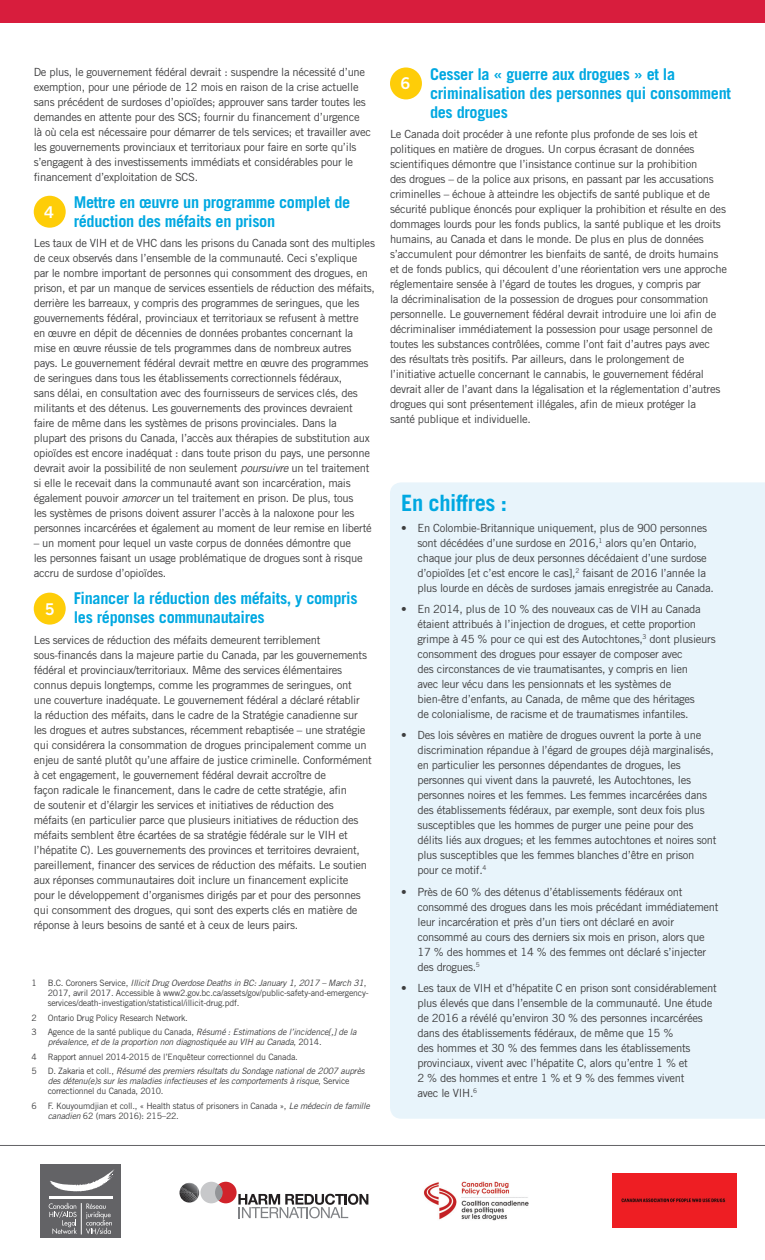
<style>
.page{position:relative;width:765px;height:1260px;background:#fff}
.page>*{position:absolute;margin:0;border:0;box-sizing:border-box;transform-origin:0 0}
.t1{font:700 22.5px "Trade Gothic";letter-spacing:-.02em;color:#00a8e1}
.t2{font:700 16.25px/18.8px "Trade Gothic";letter-spacing:-.02em;color:#00a8e1}
.t3{font:16.25px "Trade Gothic Bold Two";color:#fff}
.t4{font:11.25px/15px "Trade Gothic";letter-spacing:-.025em;color:#3e3e3f}
.t5{font:8.75px/10px "Trade Gothic";letter-spacing:-.025em;color:#3e3e3f}
.t6{font:italic 8.75px/14.5px "Trade Gothic";letter-spacing:-.025em;color:#3e3e3f}
.s1{font-style:italic}
.s2{font-style:normal}
</style>
<div class="page">
<div style="left:0;top:0;width:765px;height:22px;background:#d81d3d"></div>
<div style="left:390px;top:482px;width:375px;height:637px;background:#e8f4fb"></div>
<hr style="left:0;top:1145px;width:765px;height:1px;background:#636366">
<div style="left:34px;top:196px;width:32px;height:32px;background:#fecd08;border-radius:50%"></div>
<div style="left:34px;top:593px;width:32px;height:32px;background:#fecd08;border-radius:50%"></div>
<div style="left:390px;top:67px;width:32px;height:32px;background:#fecd08;border-radius:50%"></div>
<img style="left:612px;top:1174px;width:124px;height:53px">
<img style="left:423px;top:1181px;width:106px;height:40px">
<div style="left:41px;top:1165px;width:80px;height:73px;background:#636366"></div>
<svg style="left:50px;top:1169px;width:64px;height:23px"></svg>
<hr style="left:49px;top:1196px;width:64px;height:2px;background:#fff">
<svg style="left:49px;top:1203px;width:28px;height:31px"></svg>
<svg style="left:86px;top:1204px;width:26px;height:31px"></svg>
<hr style="left:81px;top:1203px;width:1px;height:31px;background:#fff">
<img style="left:197px;top:1187px;width:2px;height:12px">
<img style="left:180px;top:1183px;width:17px;height:20px">
<svg style="left:238px;top:1194px;width:130px;height:24px"></svg>
<div style="left:215px;top:1182px;width:22px;height:21px;background:#d1232a;border-radius:50%"></div>
<div style="left:200px;top:1182px;width:22px;height:21px;background:#c7c8ca;border-radius:50%"></div>
<svg style="left:215px;top:1184px;width:8px;height:17px"></svg>
<p class="t4" style="left:34px;top:65px;width:339px">De plus, le gouvernement fédéral devrait : suspendre la nécessité d’une exemption, pour une période de 12 mois en raison de la crise actuelle sans précédent de surdoses d’opioïdes; approuver sans tarder toutes les demandes en attente pour des SCS; fournir du financement d’urgence là où cela est nécessaire pour démarrer de tels services; et travailler avec les gouvernements provinciaux et territoriaux pour faire en sorte qu’ils s’engagent à des investissements immédiats et considérables pour le financement d’exploitation de SCS.</p>
<h2 class="t2" style="left:74px;top:193px;width:278px">Mettre en œuvre un programme complet de réduction des méfaits en prison</h2>
<p class="t4" style="left:34px;top:236px;width:343px">Les taux de VIH et de VHC dans les prisons du Canada sont des multiples de ceux observés dans l’ensemble de la communauté. Ceci s’explique par le nombre important de personnes qui consomment des drogues, en prison, et par un manque de services essentiels de réduction des méfaits, derrière les barreaux, y compris des programmes de seringues, que les gouvernements fédéral, provinciaux et territoriaux se refusent à mettre<br>en œuvre en dépit de décennies de données probantes concernant la mise en œuvre réussie de tels programmes dans de nombreux autres pays. Le gouvernement fédéral devrait mettre en œuvre des programmes de seringues dans tous les établissements correctionnels fédéraux,<br>sans délai, en consultation avec des fournisseurs de services clés, des militants et des détenus. Les gouvernements des provinces devraient faire de même dans les systèmes de prisons provinciales. Dans la<br>plupart des prisons du Canada, l’accès aux thérapies de substitution aux opioïdes est encore inadéquat : dans toute prison du pays, une personne devrait avoir la possibilité de non seulement <span class="s1">poursuivre</span> un tel traitement si elle le recevait dans la communauté avant son incarcération, mais également pouvoir <span class="s1">amorcer</span> un tel traitement en prison. De plus, tous<br>les systèmes de prisons doivent assurer l’accès à la naloxone pour les personnes incarcérées et également au moment de leur remise en liberté</p>
<p class="t4" style="left:34px;top:536px;width:330px">– un moment pour lequel un vaste corpus de données démontre que les personnes faisant un usage problématique de drogues sont à risque accru de surdose d’opioïdes.</p>
<h2 class="t2" style="left:74px;top:589px;width:285px">Financer la réduction des méfaits, y compris les réponses communautaires</h2>
<p class="t4" style="left:34px;top:632px;width:340px">Les services de réduction des méfaits demeurent terriblement sous-financés dans la majeure partie du Canada, par les gouvernements fédéral et provinciaux/territoriaux. Même des services élémentaires connus depuis longtemps, comme les programmes de seringues, ont une couverture inadéquate. Le gouvernement fédéral a déclaré rétablir<br>la réduction des méfaits, dans le cadre de la Stratégie canadienne sur les drogues et autres substances, récemment rebaptisée – une stratégie qui considérera la consommation de drogues principalement comme un enjeu de santé plutôt qu’une affaire de justice criminelle. Conformément à cet engagement, le gouvernement fédéral devrait accroître de<br>façon radicale le financement, dans le cadre de cette stratégie, afin<br>de soutenir et d’élargir les services et initiatives de réduction des<br>méfaits (en particulier parce que plusieurs initiatives de réduction des méfaits semblent être écartées de sa stratégie fédérale sur le VIH et l’hépatite C). Les gouvernements des provinces et territoires devraient, pareillement, financer des services de réduction des méfaits. Le soutien aux réponses communautaires doit inclure un financement explicite pour le développement d’organismes dirigés par et pour des personnes qui consomment des drogues, qui sont des experts clés en matière de réponse à leurs besoins de santé et à ceux de leurs pairs.</p>
<h2 class="t3" style="left:44px;top:202px;width:11px">4</h2>
<h2 class="t3" style="left:45px;top:599px;width:11px">5</h2>
<p class="t5" style="left:48px;top:978px;width:322px;text-indent:-16px">1 B.C. Coroners Service, <span class="s1">Illicit Drug Overdose Deaths in BC: January 1, 2017 – March 31</span>,<br>2017, avril 2017. Accessible à www2.gov.bc.ca/assets/gov/public-safety-and-emergency&shy;services/death-investigation/statistical/illicit-drug.pdf.</p>
<p class="t5" style="left:32px;top:1010px;width:326px;line-height:14.5px">2 Ontario Drug Policy Research Network.<br>3 Agence de la santé publique du Canada, <span class="s1">Résumé : Estimations de l’incidence[,] de la</span></p>
<p class="t6" style="left:32px;top:1035px;width:335px;text-indent:16px">prévalence, et de la proportion non diagnostiquée au VIH au Canada<span class="s2">, 2014.<br>4 Rapport annuel 2014-2015 de l’Enquêteur correctionnel du Canada.<br>5 D. Zakaria et coll.,</span> Résumé des premiers résultats du Sondage national de 2007 auprès</p>
<p class="t6" style="left:48px;top:1076px;width:303px;line-height:10px">des détenu(e)s sur les maladies infectieuses et les comportements à risque<span class="s2">, Service correctionnel du Canada, 2010.</span></p>
<p class="t5" style="left:48px;top:1100px;width:324px;text-indent:-16px">6 F. Kouyoumdjian et coll., « Health status of prisoners in Canada », <span class="s1">Le médecin de famille canadien</span> 62 (mars 2016): 215–22.</p>
<h2 class="t2" style="left:430px;top:65px;width:303px">Cesser la « guerre aux drogues » et la criminalisation des personnes qui consomment des drogues</h2>
<p class="t4" style="left:390px;top:127px;width:339px">Le Canada doit procéder à une refonte plus profonde de ses lois et politiques en matière de drogues. Un corpus écrasant de données scientifiques démontre que l’insistance continue sur la prohibition<br>des drogues – de la police aux prisons, en passant par les accusations criminelles – échoue à atteindre les objectifs de santé publique et de sécurité publique énoncés pour expliquer la prohibition et résulte en des dommages lourds pour les fonds publics, la santé publique et les droits humains, au Canada et dans le monde. De plus en plus de données s’accumulent pour démontrer les bienfaits de santé, de droits humains et de fonds publics, qui découlent d’une réorientation vers une approche réglementaire sensée à l’égard de toutes les drogues, y compris par<br>la décriminalisation de la possession de drogues pour consommation personnelle. Le gouvernement fédéral devrait introduire une loi afin de décriminaliser immédiatement la possession pour usage personnel de toutes les substances contrôlées, comme l’ont fait d’autres pays avec des résultats très positifs. Par ailleurs, dans le prolongement de l’initiative actuelle concernant le cannabis, le gouvernement fédéral devrait aller de l’avant dans la légalisation et la réglementation d’autres drogues qui sont présentement illégales, afin de mieux protéger la<br>santé publique et individuelle.</p>
<h2 class="t3" style="left:400px;top:74px;width:11px">6</h2>
<h1 class="t1" style="left:401px;top:489px;width:107px">En chiffres :</h1>
<p class="t4" style="left:417px;top:520px;width:298px;text-indent:-16px">• En Colombie-Britannique uniquement, plus de 900 personnes sont décédées d’une surdose en 2016,<sup>1</sup> alors qu’en Ontario, chaque jour plus de deux personnes décédaient d’une surdose d’opioïdes [et c’est encore le cas],<sup>2</sup> faisant de 2016 l’année la plus lourde en décès de surdoses jamais enregistrée au Canada.</p>
<p class="t4" style="left:417px;top:601px;width:300px;text-indent:-16px">• En 2014, plus de 10 % des nouveaux cas de VIH au Canada étaient attribués à l’injection de drogues, et cette proportion grimpe à 45 % pour ce qui est des Autochtones,<sup>3</sup> dont plusieurs consomment des drogues pour essayer de composer avec<br>des circonstances de vie traumatisantes, y compris en lien<br>avec leur vécu dans les pensionnats et les systèmes de bien-être d’enfants, au Canada, de même que des héritages<br>de colonialisme, de racisme et de traumatismes infantiles.</p>
<p class="t4" style="left:418px;top:728px;width:301px;text-indent:-16px">• Des lois sévères en matière de drogues ouvrent la porte à une discrimination répandue à l’égard de groupes déjà marginalisés, en particulier les personnes dépendantes de drogues, les personnes qui vivent dans la pauvreté, les Autochtones, les personnes noires et les femmes. Les femmes incarcérées dans des établissements fédéraux, par exemple, sont deux fois plus susceptibles que les hommes de purger une peine pour des délits liés aux drogues; et les femmes autochtones et noires sont plus susceptibles que les femmes blanches d’être en prison pour ce motif.<sup>4</sup></p>
<p class="t4" style="left:417px;top:884px;width:303px;text-indent:-16px">• Près de 60 % des détenus d’établissements fédéraux ont consommé des drogues dans les mois précédant immédiatement leur incarcération et près d’un tiers ont déclaré en avoir consommé au cours des derniers six mois en prison, alors que 17 % des hommes et 14 % des femmes ont déclaré s’injecter des drogues.<sup>5</sup></p>
<p class="t4" style="left:417px;top:980px;width:301px;text-indent:-16px">• Les taux de VIH et d’hépatite C en prison sont considérablement plus élevés que dans l’ensemble de la communauté. Une étude de 2016 a révélé qu’environ 30 % des personnes incarcérées dans des établissements fédéraux, de même que 15 %<br>des hommes et 30 % des femmes dans les établissements provinciaux, vivent avec l’hépatite C, alors qu’entre 1 % et<br>2 % des hommes et entre 1 % et 9 % des femmes vivent<br>avec le VIH.<sup>6</sup></p>
</div>
